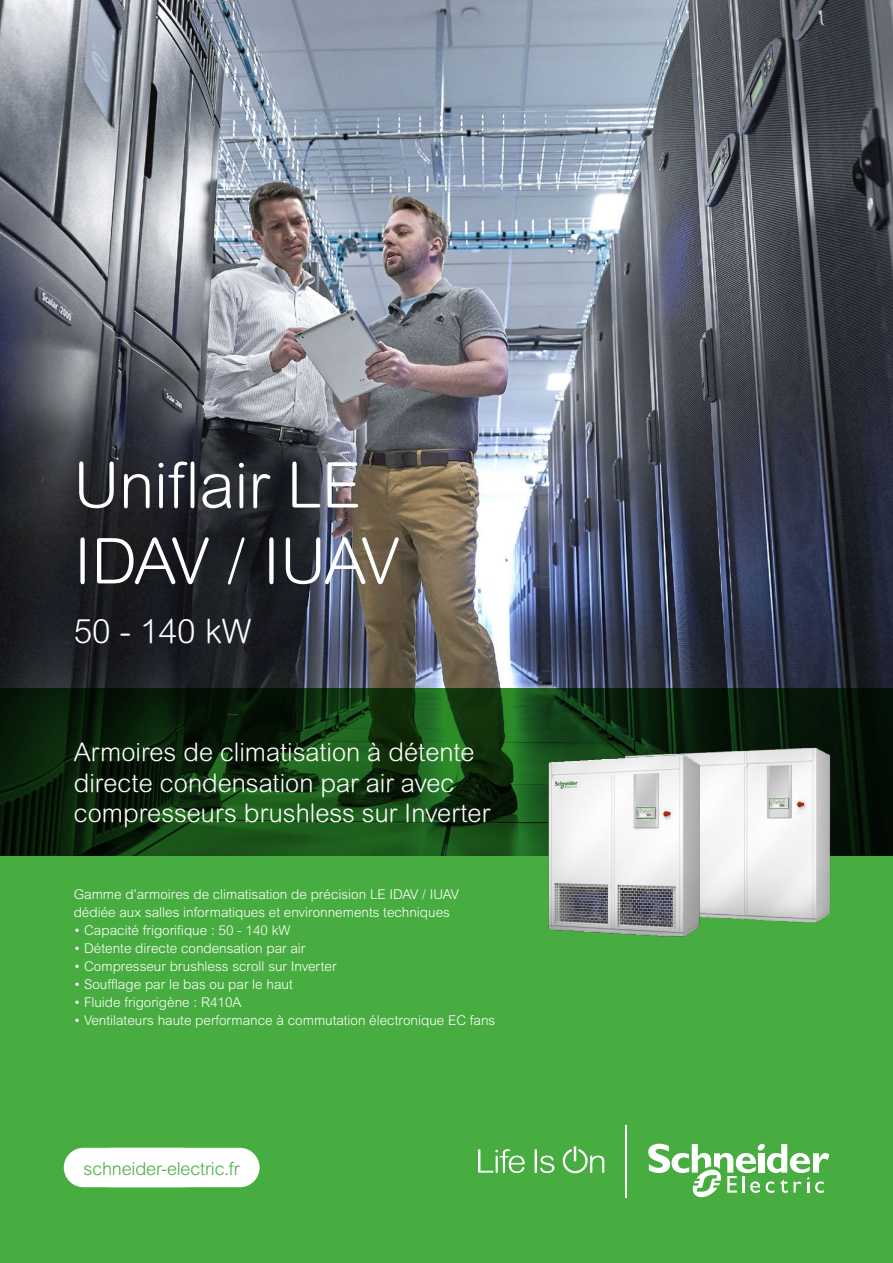
<style>
.page{position:relative;width:893px;height:1263px;background:#fff}
.page>*{position:absolute;margin:0;border:0;box-sizing:border-box;transform-origin:0 0}
.t1{font:300 63.3px/75.9px "Arial Rounded MT Std";color:#fff}
.t2{font:300 33.45px "Arial Rounded MT Std";color:#fff}
.t3{font:300 25.5px/30.6px "Arial Rounded MT Std";color:#fff}
.t4{font:300 18px "Arial MT Std";letter-spacing:-.01em;color:#48ad40}
.t5{font:300 13.5px/18px "Arial MT Std";color:#fff}
</style>
<div class="page">
<img style="left:0;top:0;width:893px;height:688px">
<svg style="left:0;top:688px;width:893px;height:169px;background:#0f320f"></svg>
<div style="left:0;top:857px;width:893px;height:406px;background:#48ad40"></div>
<img style="left:728px;top:702px;width:118px;height:221px">
<img style="left:521px;top:698px;width:207px;height:239px">
<svg style="left:478px;top:1149px;width:47px;height:24px"></svg>
<svg style="left:535px;top:1149px;width:19px;height:24px"></svg>
<svg style="left:563px;top:1146px;width:41px;height:27px"></svg>
<svg style="left:648px;top:1143px;width:181px;height:55px"></svg>
<hr style="left:626px;top:1125px;width:1px;height:73px;background:#fff">
<div style="left:64px;top:1148px;width:196px;height:39px;background:#fff"></div>
<h1 class="t1" style="left:74px;top:447px;width:328px">Uniflair LE<br>IDAV / IUAV</h1>
<h2 class="t2" style="left:74px;top:612px;width:179px">50 - 140 kW</h2>
<h3 class="t3" style="left:74px;top:737px;width:418px">Armoires de climatisation à détente directe condensation par air avec compresseurs brushless sur Inverter</h3>
<p class="t5" style="left:74px;top:885px;width:387px">Gamme d’armoires de climatisation de précision LE IDAV / IUAV dédiée aux salles informatiques et environnements techniques</p>
<p class="t5" style="left:74px;top:921px;width:218px">• Capacité frigorifique : 50 - 140 kW</p>
<p class="t5" style="left:74px;top:939px;width:233px">• Détente directe condensation par air</p>
<p class="t5" style="left:74px;top:957px;width:264px">• Compresseur brushless scroll sur Inverter</p>
<p class="t5" style="left:74px;top:975px;width:221px">• Soufflage par le bas ou par le haut</p>
<p class="t5" style="left:74px;top:993px;width:169px">• Fluide frigorigène : R410A</p>
<p class="t5" style="left:74px;top:1011px;width:423px">• Ventilateurs haute performance à commutation électronique EC fans</p>
<h3 class="t4" style="left:84px;top:1158px;width:158px">schneider-electric.fr</h3>
</div>
